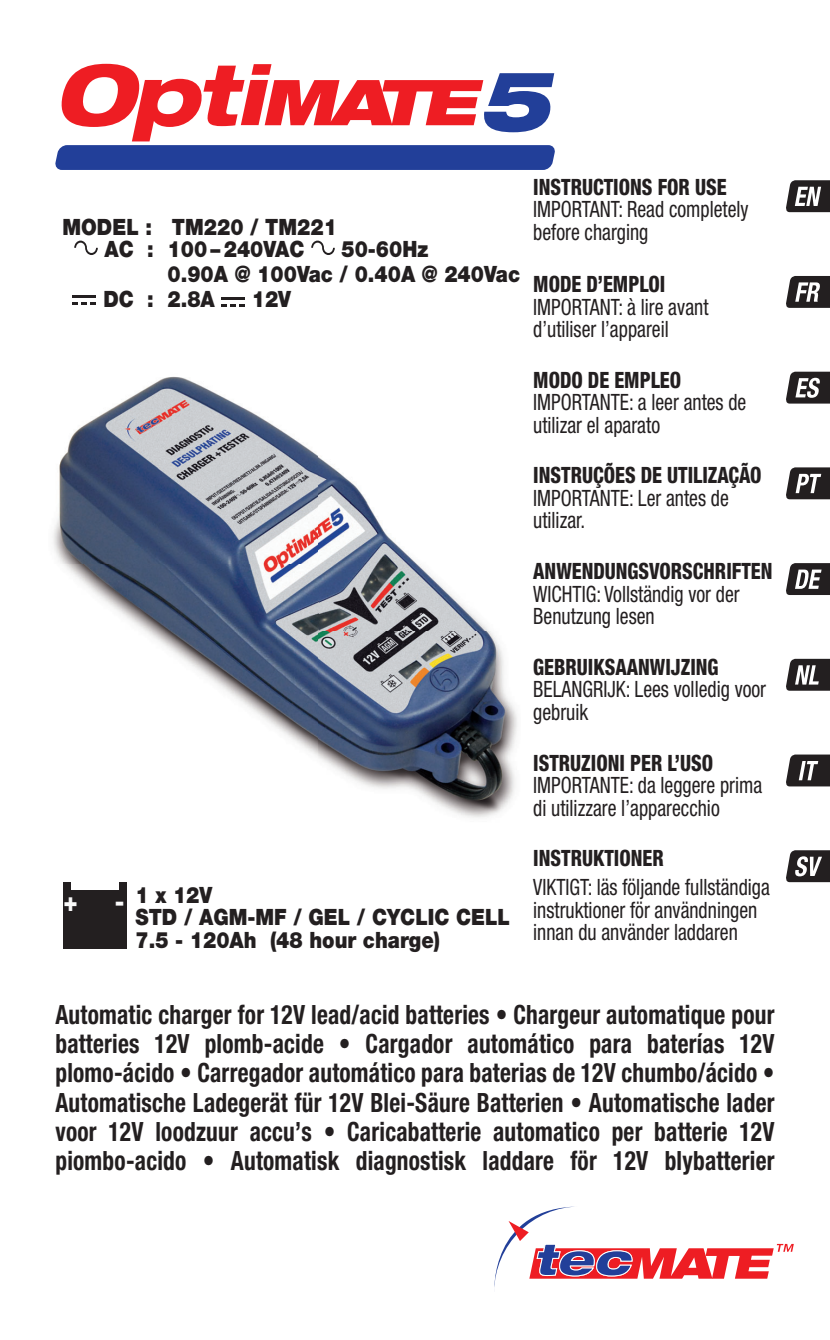
<style>
.page{position:relative;width:830px;height:1340px;background:#fff}
.page>*{position:absolute;margin:0;border:0;box-sizing:border-box;transform-origin:0 0}
.t1{font:800 27px "Helvetica Neue LT Pro";color:#fafafa;scale:.88 1}
.t2{font:700 condensed 26.55px/29.2px "Helvetica Neue LT Pro";letter-spacing:.01em;color:#231f20;text-align:justify;scale:.88 1}
.t3{font:condensed 22.5px/22.5px "Helvetica Neue LT Pro";color:#231f20;scale:.88 1}
.t4{font:800 condensed 22.5px "Helvetica Neue LT Pro";color:#231f20;scale:.88 1}
.t5{font:900 22.5px/22.5px "Helvetica Neue LT Pro";color:#231f20;scale:.88 1}
</style>
<div class="page">
<svg style="left:786px;top:850px;width:43px;height:32px"></svg>
<svg style="left:786px;top:276px;width:43px;height:32px"></svg>
<svg style="left:786px;top:180px;width:43px;height:32px"></svg>
<svg style="left:786px;top:563px;width:43px;height:32px"></svg>
<svg style="left:786px;top:659px;width:43px;height:31px"></svg>
<svg style="left:786px;top:372px;width:43px;height:31px"></svg>
<svg style="left:786px;top:467px;width:43px;height:32px"></svg>
<svg style="left:786px;top:754px;width:43px;height:32px"></svg>
<img style="left:53px;top:376px;width:464px;height:442px">
<div style="left:63px;top:890px;width:64px;height:58px;background:#231f20"></div>
<div style="left:119px;top:882px;width:8px;height:8px;background:#231f20"></div>
<div style="left:63px;top:882px;width:8px;height:8px;background:#231f20"></div>
<svg style="left:74px;top:240px;width:24px;height:15px"></svg>
<svg style="left:311px;top:240px;width:23px;height:15px"></svg>
<hr style="left:72px;top:295px;width:24px;height:2px;background:#231f20">
<svg style="left:72px;top:302px;width:24px;height:2px"></svg>
<hr style="left:221px;top:297px;width:24px;height:3px;background:#231f20">
<svg style="left:221px;top:304px;width:24px;height:3px"></svg>
<svg style="left:494px;top:1206px;width:299px;height:81px"></svg>
<svg style="left:55px;top:64px;width:499px;height:106px"></svg>
<p class="t5" style="left:62px;top:217px;width:313px;text-align:center">MODEL : TM220 / TM221<br>AC : 100 – 240VAC</p>
<p class="t5" style="left:341px;top:240px;width:100px">50-60Hz</p>
<p class="t5" style="left:167px;top:264px;width:402px">0.90A @ 100Vac / 0.40A @ 240Vac</p>
<p class="t5" style="left:103px;top:289px;width:128px">DC : 2.8A</p>
<p class="t5" style="left:252px;top:289px;width:46px">12V</p>
<p class="t1" style="left:63px;top:891px;width:18px">+</p>
<p class="t1" style="left:115px;top:891px;width:12px">-</p>
<p class="t5" style="left:135px;top:885px;width:427px">1 x 12V<br>STD / AGM-MF / GEL / CYCLIC CELL<br>7.5 - 120Ah (48 hour charge)</p>
<p class="t4" style="left:533px;top:179px;width:221px">INSTRUCTIONS FOR USE</p>
<p class="t3" style="left:533px;top:200px;width:246px">IMPORTANT: Read completely before charging</p>
<p class="t4" style="left:533px;top:276px;width:152px">MODE D’EMPLOI</p>
<p class="t3" style="left:533px;top:297px;width:200px">IMPORTANT: à lire avant d’utiliser l’appareil</p>
<p class="t4" style="left:533px;top:371px;width:169px">MODO DE EMPLEO</p>
<p class="t3" style="left:533px;top:393px;width:243px">IMPORTANTE: a leer antes de utilizar el aparato</p>
<p class="t4" style="left:533px;top:467px;width:261px">INSTRUÇÕES DE UTILIZAÇÃO</p>
<p class="t3" style="left:533px;top:488px;width:224px">IMPORTANTE: Ler antes de utilizar.</p>
<p class="t4" style="left:533px;top:563px;width:273px">ANWENDUNGSVORSCHRIFTEN</p>
<p class="t3" style="left:533px;top:584px;width:236px">WICHTIG: Vollständig vor der<br>Benutzung lesen</p>
<p class="t4" style="left:533px;top:658px;width:212px">GEBRUIKSAANWIJZING</p>
<p class="t3" style="left:533px;top:680px;width:266px">BELANGRIJK: Lees volledig voor gebruik</p>
<p class="t4" style="left:533px;top:754px;width:206px">ISTRUZIONI PER L’USO</p>
<p class="t3" style="left:533px;top:775px;width:261px">IMPORTANTE: da leggere prima di utilizzare l’apparecchio</p>
<p class="t4" style="left:533px;top:850px;width:150px">INSTRUKTIONER</p>
<p class="t3" style="left:533px;top:877px;width:270px">VIKTIGT: läs följande fullständiga instruktioner för användningen innan du använder laddaren</p>
<p class="t2" style="left:55px;top:1002px;width:818px">Automatic charger for 12V lead/acid batteries • Chargeur automatique pour batteries 12V plomb-acide • Cargador automático para baterías 12V plomo-ácido • Carregador automático para baterias de 12V chumbo/ácido • Automatische Ladegerät für 12V Blei-Säure Batterien • Automatische lader voor 12V loodzuur accu’s • Caricabatterie automatico per batterie 12V piombo-acido • Automatisk diagnostisk laddare för 12V blybatterier</p>
</div>
